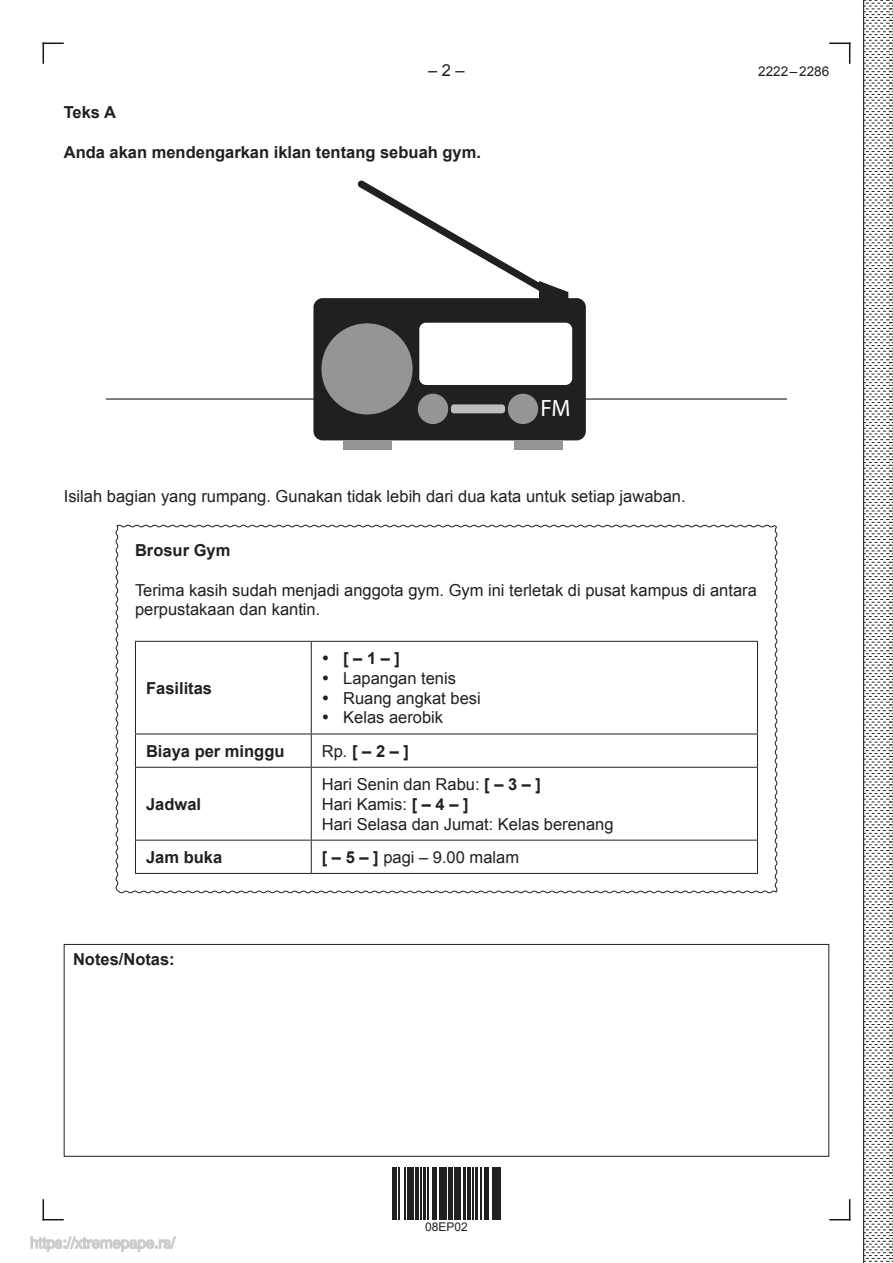
<style>
.page{position:relative;width:893px;height:1263px;background:#fff}
.page>*{position:absolute;margin:0;border:0;box-sizing:border-box;transform-origin:0 0}
.t1{font:700 23.7px "Gill Sans Std";color:#fff}
.t2{font:16.5px/19.8px "Arial";color:#221f1f}
.t3{font:700 16.5px "Arial";color:#221f1f}
.t4{font:13.5px "Arial";color:#221f1f}
.t5{font:12px "Arial";color:#221f1f}
.s1{font-weight:400}
.s2{font-weight:700}
</style>
<div class="page">
<svg style="left:43px;top:43px;width:21px;height:21px"></svg>
<svg style="left:43px;top:1199px;width:21px;height:21px"></svg>
<svg style="left:829px;top:1199px;width:21px;height:21px"></svg>
<svg style="left:829px;top:43px;width:21px;height:21px"></svg>
<hr style="left:863px;top:0;width:1px;height:1263px;background:#221f1f">
<svg style="left:863px;top:0;width:30px;height:1262px"></svg>
<div style="left:64px;top:944px;width:765px;height:213px;border:1px solid #221f1f"></div>
<hr style="left:106px;top:398px;width:681px;height:2px;background:#221f1f">
<svg style="left:313px;top:181px;width:273px;height:259px"></svg>
<div style="left:419px;top:323px;width:153px;height:62px;background:#fff;border-radius:7px"></div>
<div style="left:321px;top:323px;width:92px;height:91px;background:#939597;border-radius:50%"></div>
<div style="left:418px;top:394px;width:30px;height:30px;background:#939597;border-radius:50%"></div>
<div style="left:508px;top:394px;width:30px;height:30px;background:#939597;border-radius:50%"></div>
<div style="left:451px;top:404px;width:54px;height:9px;background:#bbbdbf;border-radius:3px"></div>
<div style="left:343px;top:440px;width:48px;height:10px;background:#939597"></div>
<div style="left:514px;top:440px;width:48px;height:10px;background:#939597"></div>
<svg style="left:115px;top:524px;width:663px;height:370px"></svg>
<hr style="left:392px;top:1167px;width:2px;height:52px;background:#221f1f">
<hr style="left:395px;top:1167px;width:1px;height:52px;background:#221f1f">
<hr style="left:399px;top:1167px;width:1px;height:52px;background:#221f1f">
<hr style="left:404px;top:1167px;width:1px;height:52px;background:#221f1f">
<hr style="left:407px;top:1167px;width:3px;height:52px;background:#221f1f">
<hr style="left:411px;top:1167px;width:3px;height:52px;background:#221f1f">
<hr style="left:416px;top:1167px;width:3px;height:52px;background:#221f1f">
<hr style="left:420px;top:1167px;width:1px;height:52px;background:#221f1f">
<hr style="left:423px;top:1167px;width:2px;height:52px;background:#221f1f">
<hr style="left:428px;top:1167px;width:1px;height:52px;background:#221f1f">
<hr style="left:432px;top:1167px;width:2px;height:52px;background:#221f1f">
<hr style="left:435px;top:1167px;width:1px;height:52px;background:#221f1f">
<hr style="left:439px;top:1167px;width:4px;height:52px;background:#221f1f">
<hr style="left:444px;top:1167px;width:3px;height:52px;background:#221f1f">
<hr style="left:448px;top:1167px;width:2px;height:52px;background:#221f1f">
<hr style="left:451px;top:1167px;width:1px;height:52px;background:#221f1f">
<hr style="left:455px;top:1167px;width:3px;height:52px;background:#221f1f">
<hr style="left:459px;top:1167px;width:2px;height:52px;background:#221f1f">
<hr style="left:463px;top:1167px;width:2px;height:52px;background:#221f1f">
<hr style="left:467px;top:1167px;width:4px;height:52px;background:#221f1f">
<hr style="left:473px;top:1167px;width:1px;height:52px;background:#221f1f">
<hr style="left:475px;top:1167px;width:2px;height:52px;background:#221f1f">
<hr style="left:480px;top:1167px;width:1px;height:52px;background:#221f1f">
<hr style="left:485px;top:1167px;width:1px;height:52px;background:#221f1f">
<hr style="left:487px;top:1167px;width:2px;height:52px;background:#221f1f">
<hr style="left:492px;top:1167px;width:3px;height:52px;background:#221f1f">
<hr style="left:497px;top:1167px;width:1px;height:52px;background:#221f1f">
<hr style="left:499px;top:1167px;width:2px;height:52px;background:#221f1f">
<svg style="left:30px;top:1236px;width:146px;height:16px"></svg>
<svg style="left:323px;top:655px;width:5px;height:5px"></svg>
<svg style="left:323px;top:675px;width:5px;height:5px"></svg>
<svg style="left:323px;top:695px;width:5px;height:5px"></svg>
<svg style="left:323px;top:715px;width:5px;height:5px"></svg>
<p class="t2" style="left:428px;top:62px;width:38px">– 2 –</p>
<p class="t4" style="left:758px;top:66px;width:72px">2222 – 2286</p>
<p class="t3" style="left:64px;top:106px;width:54px">Teks A</p>
<p class="t3" style="left:64px;top:146px;width:419px">Anda akan mendengarkan iklan tentang sebuah gym.</p>
<h1 class="t1" style="left:540px;top:394px;width:32px">FM</h1>
<p class="t2" style="left:64px;top:488px;width:623px">Isilah bagian yang rumpang. Gunakan tidak lebih dari dua kata untuk setiap jawaban.</p>
<p class="t3" style="left:135px;top:544px;width:97px">Brosur Gym</p>
<p class="t2" style="left:135px;top:581px;width:623px">Terima kasih sudah menjadi anggota gym. Gym ini terletak di pusat kampus di antara perpustakaan dan kantin.</p>
<p class="t3" style="left:146px;top:682px;width:68px">Fasilitas</p>
<p class="t3" style="left:343px;top:652px;width:58px">[ – 1 – ]</p>
<p class="t2" style="left:343px;top:669px;width:139px">Lapangan tenis<br>Ruang angkat besi<br>Kelas aerobik</p>
<p class="t3" style="left:146px;top:745px;width:140px">Biaya per minggu</p>
<p class="t3" style="left:322px;top:745px;width:89px"><span class="s1">Rp.</span> [ – 2 – ]</p>
<p class="t3" style="left:146px;top:798px;width:57px">Jadwal</p>
<p class="t2" style="left:322px;top:776px;width:293px">Hari Senin dan Rabu: <span class="s2">[ – 3 – ]<br></span>Hari Kamis: <span class="s2">[ – 4 – ]<br></span>Hari Selasa dan Jumat: Kelas berenang</p>
<p class="t3" style="left:146px;top:851px;width:78px">Jam buka</p>
<p class="t2" style="left:322px;top:849px;width:199px"><span class="s2">[ – 5 – ]</span> pagi – 9.00 malam</p>
<p class="t3" style="left:73px;top:950px;width:103px">Notes/Notas:</p>
<p class="t5" style="left:425px;top:1220px;width:44px">08EP02</p>
</div>
